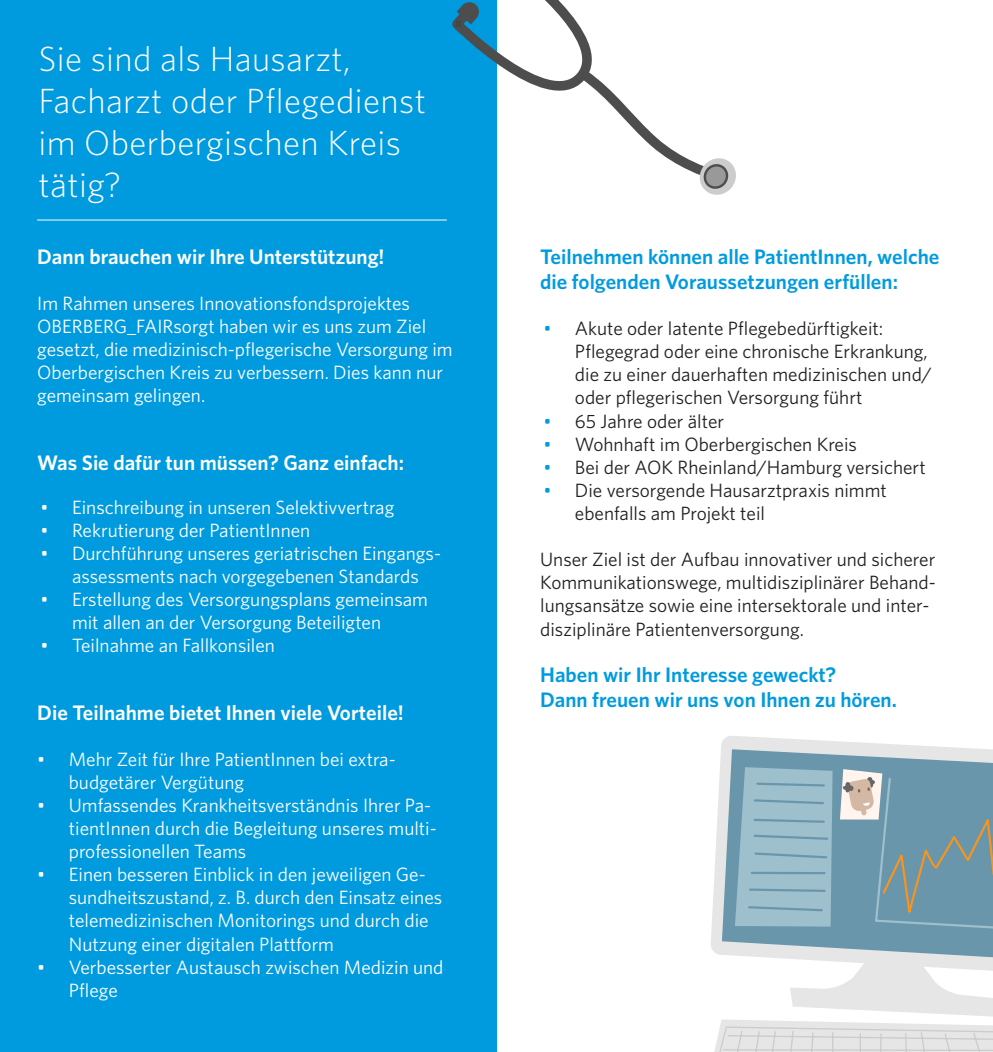
<style>
.page{position:relative;width:993px;height:1052px;background:#fff}
.page>*{position:absolute;margin:0;border:0;box-sizing:border-box;transform-origin:0 0}
.t1{font:300 35px/42px "Whitney";letter-spacing:.01em;color:#fff}
.t2{font:600 21px/25.2px "Whitney";color:#009bde}
.t3{font:600 21px "Whitney";color:#fff}
.t4{font:19.25px/23.1px "Whitney";color:#fff}
.t5{font:19.25px/23.1px "Whitney";color:#231f20}
.s1{color:#009bde}
</style>
<div class="page">
<div style="left:0;top:0;width:496px;height:1052px;background:#009bde"></div>
<svg style="left:711px;top:736px;width:267px;height:219px;fill:#ebebeb"></svg>
<svg style="left:721px;top:749px;width:271px;height:208px;background:#91b0be"></svg>
<svg style="left:714px;top:957px;width:278px;height:95px"></svg>
<svg style="left:734px;top:767px;width:98px;height:159px;background:#95b8c6"></svg>
<svg style="left:839px;top:769px;width:153px;height:164px;background:#779baa"></svg>
<svg style="left:452px;top:0;width:284px;height:197px"></svg>
<hr style="left:37px;top:220px;width:409px;height:1px;background:#fff">
<h1 class="t1" style="left:38px;top:37px;width:389px">Sie sind als Hausarzt,<br>Facharzt oder Pflegedienst im Oberbergischen Kreis tätig?</h1>
<p class="t3" style="left:37px;top:242px;width:348px">Dann brauchen wir Ihre Unterstützung!</p>
<p class="t4" style="left:37px;top:291px;width:417px">Im Rahmen unseres Innovationsfondsprojektes OBERBERG_FAIRsorgt haben wir es uns zum Ziel gesetzt, die medizinisch-pflegerische Versorgung im Oberbergischen Kreis zu verbessern. Dies kann nur gemeinsam gelingen.</p>
<p class="t3" style="left:37px;top:448px;width:368px">Was Sie dafür tun müssen? Ganz einfach:</p>
<p class="t4" style="left:40px;top:495px;width:355px">• Einschreibung in unseren Selektivvertrag</p>
<p class="t4" style="left:40px;top:518px;width:271px">• Rekrutierung der PatientInnen</p>
<p class="t4" style="left:40px;top:541px;width:402px;text-align:center">• Durchführung unseres geriatrischen Eingangs&shy;assessments nach vorgegebenen Standards</p>
<p class="t4" style="left:72px;top:587px;width:357px;text-indent:-31px">• Erstellung des Versorgungsplans gemeinsam mit allen an der Versorgung Beteiligten</p>
<p class="t4" style="left:40px;top:633px;width:236px">• Teilnahme an Fallkonsilen</p>
<p class="t3" style="left:37px;top:698px;width:368px">Die Teilnahme bietet Ihnen viele Vorteile!</p>
<p class="t4" style="left:69px;top:747px;width:328px;text-indent:-31px">• Mehr Zeit für Ihre PatientInnen bei extra&shy;budgetärer Vergütung</p>
<p class="t4" style="left:69px;top:793px;width:369px;text-indent:-31px">• Umfassendes Krankheitsverständnis Ihrer Pa&shy;tientInnen durch die Begleitung unseres multi&shy;professionellen Teams</p>
<p class="t4" style="left:69px;top:862px;width:375px;text-indent:-31px">• Einen besseren Einblick in den jeweiligen Ge&shy;sundheitszustand, z. B. durch den Einsatz eines telemedizinischen Monitorings und durch die Nutzung einer digitalen Plattform</p>
<p class="t4" style="left:69px;top:955px;width:376px;text-indent:-31px">• Verbesserter Austausch zwischen Medizin und<br>Pflege</p>
<p class="t2" style="left:540px;top:243px;width:400px">Teilnehmen können alle PatientInnen, welche die folgenden Voraussetzungen erfüllen:</p>
<p class="t5" style="left:574px;top:316px;width:358px;text-indent:-31px"><span class="s1">•</span> Akute oder latente Pflegebedürftigkeit:<br>Pflegegrad oder eine chronische Erkrankung, die zu einer dauerhaften medizinischen und/ oder pflegerischen Versorgung führt</p>
<p class="t5" style="left:543px;top:409px;width:182px"><span class="s1">•</span> 65 Jahre oder älter</p>
<p class="t5" style="left:543px;top:432px;width:315px"><span class="s1">•</span> Wohnhaft im Oberbergischen Kreis</p>
<p class="t5" style="left:543px;top:455px;width:383px"><span class="s1">•</span> Bei der AOK Rheinland/Hamburg versichert</p>
<p class="t5" style="left:574px;top:478px;width:313px;text-indent:-31px"><span class="s1">•</span> Die versorgende Hausarztpraxis nimmt ebenfalls am Projekt teil</p>
<p class="t5" style="left:540px;top:547px;width:397px">Unser Ziel ist der Aufbau innovativer und sicherer Kommunikationswege, multidisziplinärer Behand&shy;lungsansätze sowie eine intersektorale und inter&shy;disziplinäre Patientenversorgung.</p>
<p class="t2" style="left:540px;top:661px;width:358px">Haben wir Ihr Interesse geweckt?<br>Dann freuen wir uns von Ihnen zu hören.</p>
</div>
